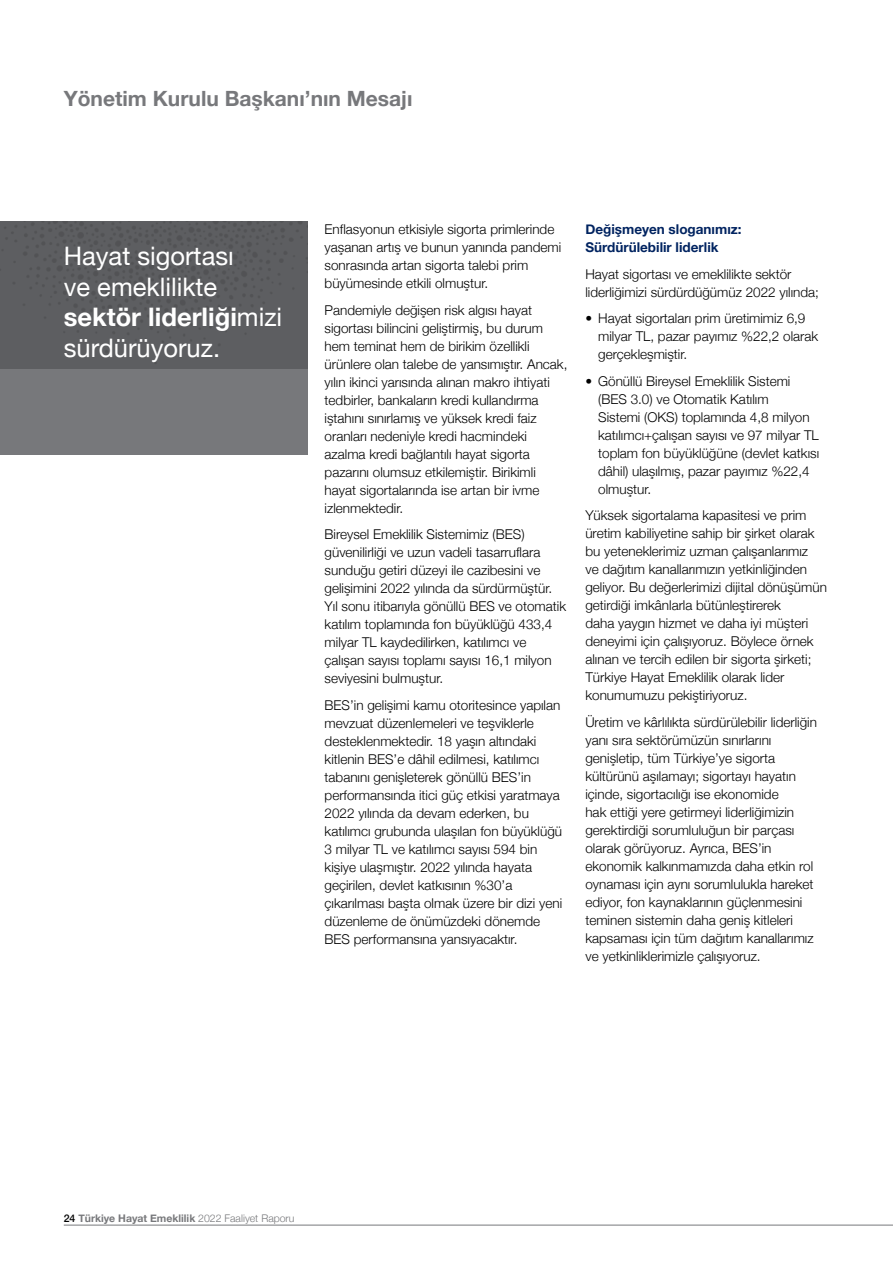
<style>
.page{position:relative;width:893px;height:1263px;background:#fff}
.page>*{position:absolute;margin:0;border:0;box-sizing:border-box;transform-origin:0 0}
.t1{font:25.5px/30.6px "Helvetica Neue";color:#fff}
.t2{font:700 21px "Helvetica Neue";color:#77787b}
.t3{font:300 13.5px/18px "Helvetica Neue";color:#000}
.t4{font:700 13.5px/18px "Helvetica Neue";color:#002360}
.t5{font:700 10.5px "Helvetica Neue";color:#77787b}
.s1{font-weight:700}
.s2{font-weight:500;color:#000}
.s3{font-weight:300}
</style>
<div class="page">
<div style="left:0;top:221px;width:308px;height:234px;background:#77787b"></div>
<div style="left:0;top:221px;width:308px;height:148px;background:#5d5e61"></div>
<hr style="left:64px;top:1225px;width:829px;height:1px;background:#77787b">
<h2 class="t2" style="left:64px;top:82px;width:350px">Yönetim Kurulu Başkanı’nın Mesajı</h2>
<h1 class="t1" style="left:64px;top:242px;width:220px">Hayat sigortası<br>ve emeklilikte <span class="s1">sektör liderliği</span>mizi sürdürüyoruz.</h1>
<p class="t3" style="left:325px;top:219px;width:238px">Enflasyonun etkisiyle sigorta primlerinde yaşanan artış ve bunun yanında pandemi sonrasında artan sigorta talebi prim büyümesinde etkili olmuştur.</p>
<p class="t3" style="left:325px;top:300px;width:244px">Pandemiyle değişen risk algısı hayat sigortası bilincini geliştirmiş, bu durum hem teminat hem de birikim özellikli ürünlere olan talebe de yansımıştır. Ancak, yılın ikinci yarısında alınan makro ihtiyati tedbirler, bankaların kredi kullandırma iştahını sınırlamış ve yüksek kredi faiz oranları nedeniyle kredi hacmindeki azalma kredi bağlantılı hayat sigorta pazarını olumsuz etkilemiştir. Birikimli hayat sigortalarında ise artan bir ivme izlenmektedir.</p>
<p class="t3" style="left:325px;top:524px;width:243px">Bireysel Emeklilik Sistemimiz (BES) güvenilirliği ve uzun vadeli tasarruflara sunduğu getiri düzeyi ile cazibesini ve gelişimini 2022 yılında da sürdürmüştür.<br>Yıl sonu itibarıyla gönüllü BES ve otomatik katılım toplamında fon büyüklüğü 433,4 milyar TL kaydedilirken, katılımcı ve çalışan sayısı toplamı sayısı 16,1 milyon seviyesini bulmuştur.</p>
<p class="t3" style="left:325px;top:695px;width:239px">BES’in gelişimi kamu otoritesince yapılan mevzuat düzenlemeleri ve teşviklerle desteklenmektedir. 18 yaşın altındaki kitlenin BES’e dâhil edilmesi, katılımcı tabanını genişleterek gönüllü BES’in performansında itici güç etkisi yaratmaya 2022 yılında da devam ederken, bu katılımcı grubunda ulaşılan fon büyüklüğü 3 milyar TL ve katılımcı sayısı 594 bin kişiye ulaşmıştır. 2022 yılında hayata geçirilen, devlet katkısının %30’a çıkarılması başta olmak üzere bir dizi yeni düzenleme de önümüzdeki dönemde BES performansına yansıyacaktır.</p>
<p class="t4" style="left:585px;top:221px;width:158px">Değişmeyen sloganımız:<br>Sürdürülebilir liderlik</p>
<p class="t3" style="left:585px;top:264px;width:235px">Hayat sigortası ve emeklilikte sektör liderliğimizi sürdürdüğümüz 2022 yılında;</p>
<p class="t3" style="left:598px;top:308px;width:222px;text-indent:-13px">• Hayat sigortaları prim üretimimiz 6,9 milyar TL, pazar payımız %22,2 olarak gerçekleşmiştir.</p>
<p class="t3" style="left:598px;top:371px;width:223px;text-indent:-13px">• Gönüllü Bireysel Emeklilik Sistemi (BES 3.0) ve Otomatik Katılım<br>Sistemi (OKS) toplamında 4,8 milyon katılımcı+çalışan sayısı ve 97 milyar TL toplam fon büyüklüğüne (devlet katkısı dâhil) ulaşılmış, pazar payımız %22,4 olmuştur.</p>
<p class="t3" style="left:585px;top:505px;width:243px">Yüksek sigortalama kapasitesi ve prim üretim kabiliyetine sahip bir şirket olarak bu yeteneklerimiz uzman çalışanlarımız<br>ve dağıtım kanallarımızın yetkinliğinden geliyor. Bu değerlerimizi dijital dönüşümün getirdiği imkânlarla bütünleştirerek<br>daha yaygın hizmet ve daha iyi müşteri deneyimi için çalışıyoruz. Böylece örnek alınan ve tercih edilen bir sigorta şirketi; Türkiye Hayat Emeklilik olarak lider konumumuzu pekiştiriyoruz.</p>
<p class="t3" style="left:585px;top:712px;width:233px">Üretim ve kârlılıkta sürdürülebilir liderliğin yanı sıra sektörümüzün sınırlarını genişletip, tüm Türkiye’ye sigorta kültürünü aşılamayı; sigortayı hayatın içinde, sigortacılığı ise ekonomide<br>hak ettiği yere getirmeyi liderliğimizin gerektirdiği sorumluluğun bir parçası olarak görüyoruz. Ayrıca, BES’in ekonomik kalkınmamızda daha etkin rol oynaması için aynı sorumlulukla hareket ediyor, fon kaynaklarının güçlenmesini teminen sistemin daha geniş kitleleri kapsaması için tüm dağıtım kanallarımız ve yetkinliklerimizle çalışıyoruz.</p>
<p class="t5" style="left:64px;top:1210px;width:232px"><span class="s2">24</span> Türkiye Hayat Emeklilik <span class="s3">2022 Faaliyet Raporu</span></p>
</div>
